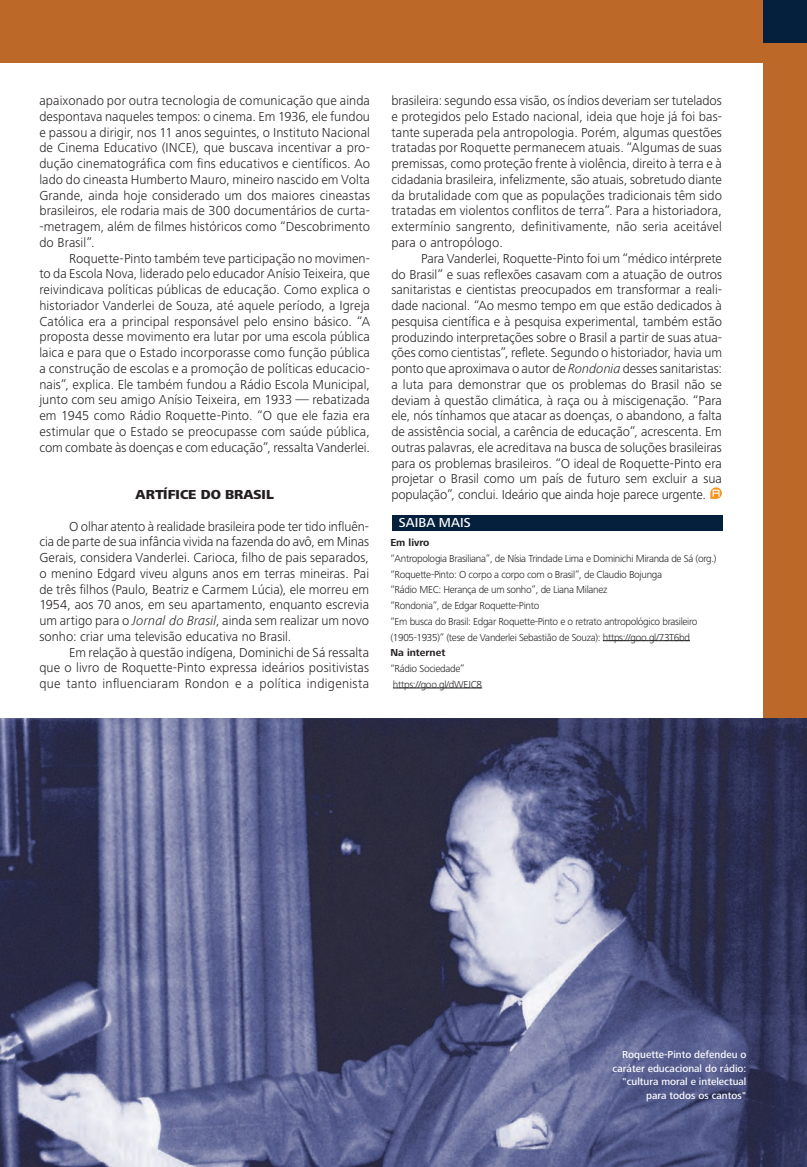
<style>
.page{position:relative;width:807px;height:1167px;background:#fff}
.page>*{position:absolute;margin:0;border:0;box-sizing:border-box;transform-origin:0 0}
.Corpo_-_2_col{font:300 13.5px/15.8px "Frutiger Next LT";letter-spacing:.005em;color:#231f20;text-align:justify}
.Entretítulo{font:800 13.5px "Frutiger Next LT";color:#231f20}
.SAIBA_MAIS{font:500 13.5px "Frutiger Next LT";letter-spacing:.005em;color:#fff}
.Saiba_mais_-_item{font:300 10.5px/15.8px "Frutiger Next LT";letter-spacing:-.03em;color:#231f20}
.Fotos_-_Legenda{font:500 10.5px/13.5px "Frutiger Next LT";color:#fff;text-align:right}
.Saiba_mais_titulo{font:700 10.5px "Frutiger Next LT";color:#231f20}
.s1{font-style:italic}
</style>
<div class="page">
<div style="left:0;top:0;width:806px;height:1167px;background:#bc6828"></div>
<div style="left:0;top:64px;width:762px;height:1049px;background:#fff"></div>
<div style="left:392px;top:515px;width:331px;height:16px;background:#05203d"></div>
<hr style="left:602px;top:640px;width:87px;height:1px;background:#231f20">
<hr style="left:393px;top:688px;width:89px;height:1px;background:#231f20">
<img style="left:0;top:718px;width:806px;height:449px">
<svg style="left:710px;top:487px;width:11px;height:12px"></svg>
<div style="left:762px;top:0;width:44px;height:43px;background:#05203c"></div>
<p class="Corpo_-_2_col" style="left:39px;top:93px;width:332px">apaixonado por outra tecnologia de comunicação que ainda despontava naqueles tempos: o cinema. Em 1936, ele fundou e passou a dirigir, nos 11 anos seguintes, o Instituto Nacional de Cinema Educativo (INCE), que buscava incentivar a pro&shy;dução cinematográfica com fins educativos e científicos. Ao lado do cineasta Humberto Mauro, mineiro nascido em Volta Grande, ainda hoje considerado um dos maiores cineastas brasileiros, ele rodaria mais de 300 documentários de curta--metragem, além de filmes históricos como “Descobrimento do Brasil”.</p>
<p class="Corpo_-_2_col" style="left:39px;top:250px;width:332px;text-indent:30px">Roquette-Pinto também teve participação no movimen&shy;to da Escola Nova, liderado pelo educador Anísio Teixeira, que reivindicava políticas públicas de educação. Como explica o historiador Vanderlei de Souza, até aquele período, a Igreja Católica era a principal responsável pelo ensino básico. “A proposta desse movimento era lutar por uma escola pública laica e para que o Estado incorporasse como função pública a construção de escolas e a promoção de políticas educacio&shy;nais”, explica. Ele também fundou a Rádio Escola Municipal, junto com seu amigo Anísio Teixeira, em 1933 — rebatizada em 1945 como Rádio Roquette-Pinto. “O que ele fazia era estimular que o Estado se preocupasse com saúde pública, com combate às doenças e com educação”, ressalta Vanderlei.</p>
<p class="Entretítulo" style="left:136px;top:487px;width:140px">ARTÍFICE DO BRASIL</p>
<p class="Corpo_-_2_col" style="left:39px;top:518px;width:331px;text-indent:30px">O olhar atento à realidade brasileira pode ter tido influên&shy;cia de parte de sua infância vivida na fazenda do avô, em Minas Gerais, considera Vanderlei. Carioca, filho de pais separados, o menino Edgard viveu alguns anos em terras mineiras. Pai de três filhos (Paulo, Beatriz e Carmem Lúcia), ele morreu em 1954, aos 70 anos, em seu apartamento, enquanto escrevia um artigo para o <span class="s1">Jornal do Brasil</span>, ainda sem realizar um novo sonho: criar uma televisão educativa no Brasil.</p>
<p class="Corpo_-_2_col" style="left:39px;top:644px;width:331px;text-indent:30px">Em relação à questão indígena, Dominichi de Sá ressalta que o livro de Roquette-Pinto expressa ideários positivistas que tanto influenciaram Rondon e a política indigenista</p>
<p class="Corpo_-_2_col" style="left:391px;top:93px;width:332px">brasileira: segundo essa visão, os índios deveriam ser tutelados e protegidos pelo Estado nacional, ideia que hoje já foi bas&shy;tante superada pela antropologia. Porém, algumas questões tratadas por Roquette permanecem atuais. “Algumas de suas premissas, como proteção frente à violência, direito à terra e à cidadania brasileira, infelizmente, são atuais, sobretudo diante da brutalidade com que as populações tradicionais têm sido tratadas em violentos conflitos de terra”. Para a historiadora, extermínio sangrento, definitivamente, não seria aceitável para o antropólogo.</p>
<p class="Corpo_-_2_col" style="left:391px;top:250px;width:332px;text-indent:30px">Para Vanderlei, Roquette-Pinto foi um “médico intérprete do Brasil” e suas reflexões casavam com a atuação de outros sanitaristas e cientistas preocupados em transformar a reali&shy;dade nacional. “Ao mesmo tempo em que estão dedicados à pesquisa científica e à pesquisa experimental, também estão produzindo interpretações sobre o Brasil a partir de suas atua&shy;ções como cientistas”, reflete. Segundo o historiador, havia um ponto que aproximava o autor de <span class="s1">Rondonia</span> desses sanitaristas: a luta para demonstrar que os problemas do Brasil não se deviam à questão climática, à raça ou à miscigenação. “Para ele, nós tínhamos que atacar as doenças, o abandono, a falta de assistência social, a carência de educação”, acrescenta. Em outras palavras, ele acreditava na busca de soluções brasileiras para os problemas brasileiros. “O ideal de Roquette-Pinto era projetar o Brasil como um país de futuro sem excluir a sua população”, conclui. Ideário que ainda hoje parece urgente.</p>
<p class="SAIBA_MAIS" style="left:399px;top:515px;width:73px">SAIBA MAIS</p>
<p class="Saiba_mais_titulo" style="left:390px;top:537px;width:41px">Em livro</p>
<p class="Saiba_mais_-_item" style="left:390px;top:550px;width:327px">“Antropologia Brasiliana”, de Nísia Trindade Lima e Dominichi Miranda de Sá (org.)</p>
<p class="Saiba_mais_-_item" style="left:390px;top:566px;width:273px">“Roquette-Pinto: O corpo a corpo com o Brasil”, de Claudio Bojunga</p>
<p class="Saiba_mais_-_item" style="left:390px;top:582px;width:218px">“Rádio MEC: Herança de um sonho”, de Liana Milanez</p>
<p class="Saiba_mais_-_item" style="left:390px;top:598px;width:150px">“Rondonia”, de Edgar Roquette-Pinto</p>
<p class="Saiba_mais_-_item" style="left:390px;top:613px;width:308px">“Em busca do Brasil: Edgar Roquette-Pinto e o retrato antropológico brasileiro (1905-1935)” (tese de Vanderlei Sebastião de Souza): https://goo.gl/73T6bd</p>
<p class="Saiba_mais_titulo" style="left:390px;top:647px;width:56px">Na internet</p>
<p class="Saiba_mais_-_item" style="left:390px;top:661px;width:76px">“Rádio Sociedade”</p>
<p class="Saiba_mais_-_item" style="left:393px;top:676px;width:91px">https://goo.gl/dWEJC8</p>
<p class="Fotos_-_Legenda" style="left:612px;top:1048px;width:135px">Roquette-Pinto defendeu o caráter educacional do rádio: "cultura moral e intelectual para todos os cantos"</p>
</div>
